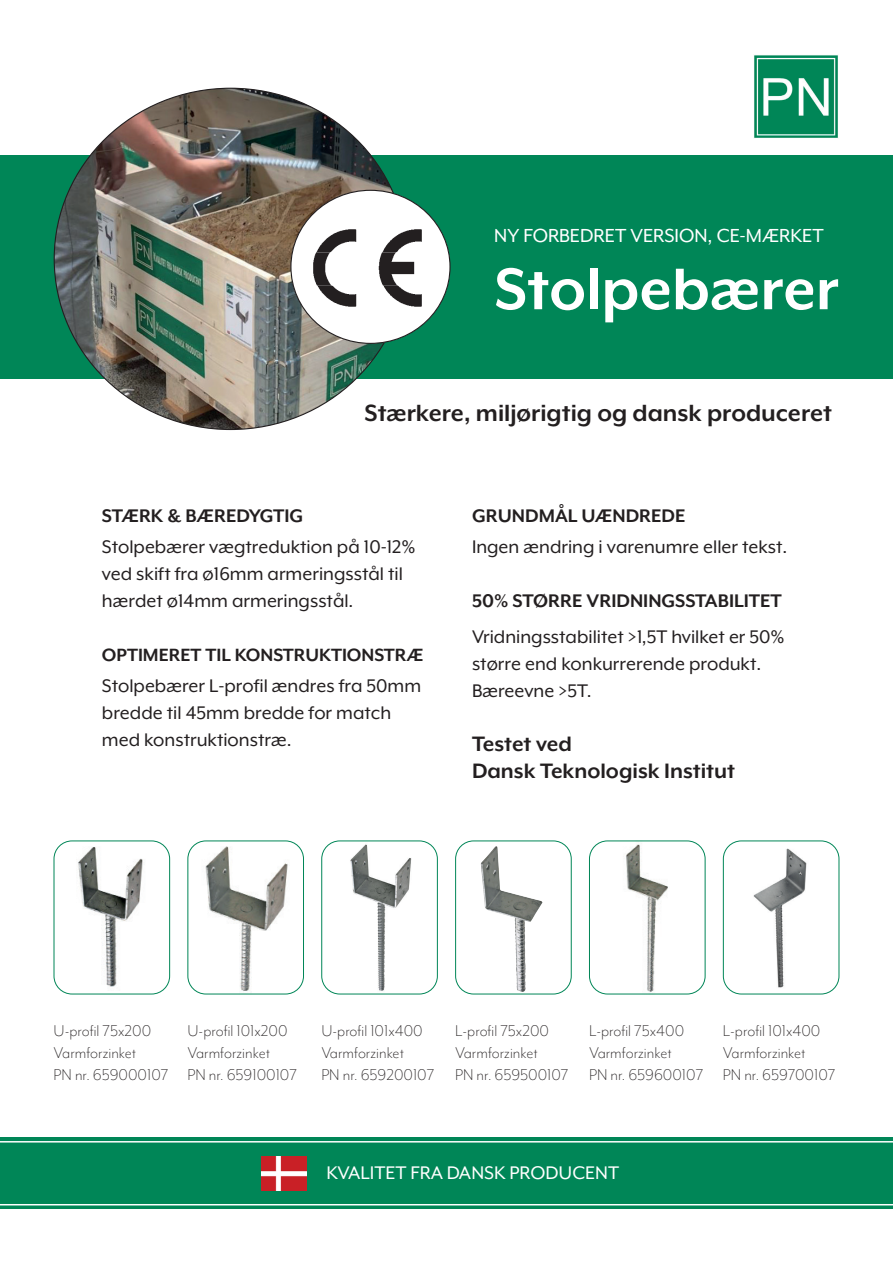
<style>
.page{position:relative;width:893px;height:1263px;background:#fff}
.page>*{position:absolute;margin:0;border:0;box-sizing:border-box;transform-origin:0 0}
.t1{font:700 67.5px "Mr Eaves XL Mod OT";color:#fff}
.t2{font:700 27px "Mr Eaves XL Mod OT";color:#231f20}
.t3{font:700 24px/27px "Mr Eaves XL Mod OT";color:#231f20}
.t4{font:21.75px "Mr Eaves XL Mod OT";color:#fff}
.t5{font:21px/27px "Mr Eaves XL Mod OT";color:#231f20}
.t6{font:700 21px "Mr Eaves XL Mod OT";color:#231f20}
.t7{font:21px "Mr Eaves Mod OT";color:#fff}
.t8{font:700 20.4px "Mr Eaves XL Mod OT";color:#231f20}
.t9{font:300 18px/21.6px "Mr Eaves Mod OT";color:#231f20}
</style>
<div class="page">
<div style="left:0;top:1137px;width:893px;height:72px;background:#008657"></div>
<img style="left:262px;top:1156px;width:44px;height:34px">
<hr style="left:0;top:1141px;width:893px;height:1px;background:#fff">
<hr style="left:0;top:1204px;width:893px;height:1px;background:#fff">
<img style="left:78px;top:847px;width:66px;height:140px">
<div style="left:54px;top:840px;width:116px;height:154px;border:1px solid #008657;border-radius:18px"></div>
<img style="left:205px;top:846px;width:83px;height:145px">
<div style="left:187px;top:840px;width:117px;height:154px;border:1px solid #008657;border-radius:18px"></div>
<img style="left:350px;top:844px;width:62px;height:147px">
<div style="left:321px;top:840px;width:117px;height:154px;border:1px solid #008657;border-radius:18px"></div>
<img style="left:481px;top:846px;width:61px;height:146px">
<div style="left:455px;top:840px;width:117px;height:154px;border:1px solid #008657;border-radius:18px"></div>
<img style="left:626px;top:844px;width:42px;height:148px">
<div style="left:589px;top:840px;width:116px;height:154px;border:1px solid #008657;border-radius:18px"></div>
<img style="left:753px;top:848px;width:54px;height:140px">
<div style="left:723px;top:840px;width:116px;height:154px;border:1px solid #008657;border-radius:18px"></div>
<div style="left:0;top:155px;width:893px;height:223px;background:#008657"></div>
<img style="left:54px;top:88px;width:353px;height:341px">
<img style="left:308px;top:190px;width:125px;height:29px">
<img style="left:291px;top:219px;width:158px;height:67px">
<img style="left:293px;top:286px;width:155px;height:33px">
<img style="left:312px;top:319px;width:117px;height:24px">
<img style="left:754px;top:55px;width:84px;height:83px">
<p class="t4" style="left:494px;top:223px;width:331px">NY FORBEDRET VERSION, CE-MÆRKET</p>
<h1 class="t1" style="left:494px;top:251px;width:346px">Stolpebærer</h1>
<p class="t2" style="left:365px;top:398px;width:469px">Stærkere, miljørigtig og dansk produceret</p>
<p class="t6" style="left:102px;top:504px;width:203px">STÆRK &amp; BÆREDYGTIG</p>
<p class="t5" style="left:102px;top:533px;width:315px">Stolpebærer vægtreduktion på 10-12% ved skift fra ø16mm armeringsstål til hærdet ø14mm armeringsstål.</p>
<p class="t8" style="left:102px;top:643px;width:323px">OPTIMERET TIL KONSTRUKTIONSTRÆ</p>
<p class="t5" style="left:102px;top:672px;width:321px">Stolpebærer L-profil ændres fra 50mm bredde til 45mm bredde for match med konstruktionstræ.</p>
<p class="t6" style="left:472px;top:504px;width:215px">GRUNDMÅL UÆNDREDE</p>
<p class="t5" style="left:472px;top:533px;width:317px">Ingen ændring i varenumre eller tekst.</p>
<p class="t6" style="left:472px;top:589px;width:311px">50% STØRRE VRIDNINGSSTABILITET</p>
<p class="t5" style="left:472px;top:623px;width:314px">Vridningsstabilitet &gt;1,5T hvilket er 50% større end konkurrerende produkt.<br>Bæreevne &gt;5T.</p>
<p class="t3" style="left:472px;top:730px;width:265px">Testet ved<br>Dansk Teknologisk Institut</p>
<p class="t9" style="left:54px;top:1020px;width:116px">U-profil 75x200<br>Varmforzinket<br>PN nr. 659000107</p>
<p class="t9" style="left:187px;top:1020px;width:111px">U-profil 101x200<br>Varmforzinket<br>PN nr. 659100107</p>
<p class="t9" style="left:321px;top:1020px;width:115px">U-profil 101x400<br>Varmforzinket<br>PN nr. 659200107</p>
<p class="t9" style="left:455px;top:1020px;width:115px">L-profil 75x200<br>Varmforzinket<br>PN nr. 659500107</p>
<p class="t9" style="left:589px;top:1020px;width:116px">L-profil 75x400<br>Varmforzinket<br>PN nr. 659600107</p>
<p class="t9" style="left:723px;top:1020px;width:114px">L-profil 101x400<br>Varmforzinket<br>PN nr. 659700107</p>
<p class="t7" style="left:326px;top:1161px;width:294px">KVALITET FRA DANSK PRODUCENT</p>
</div>
